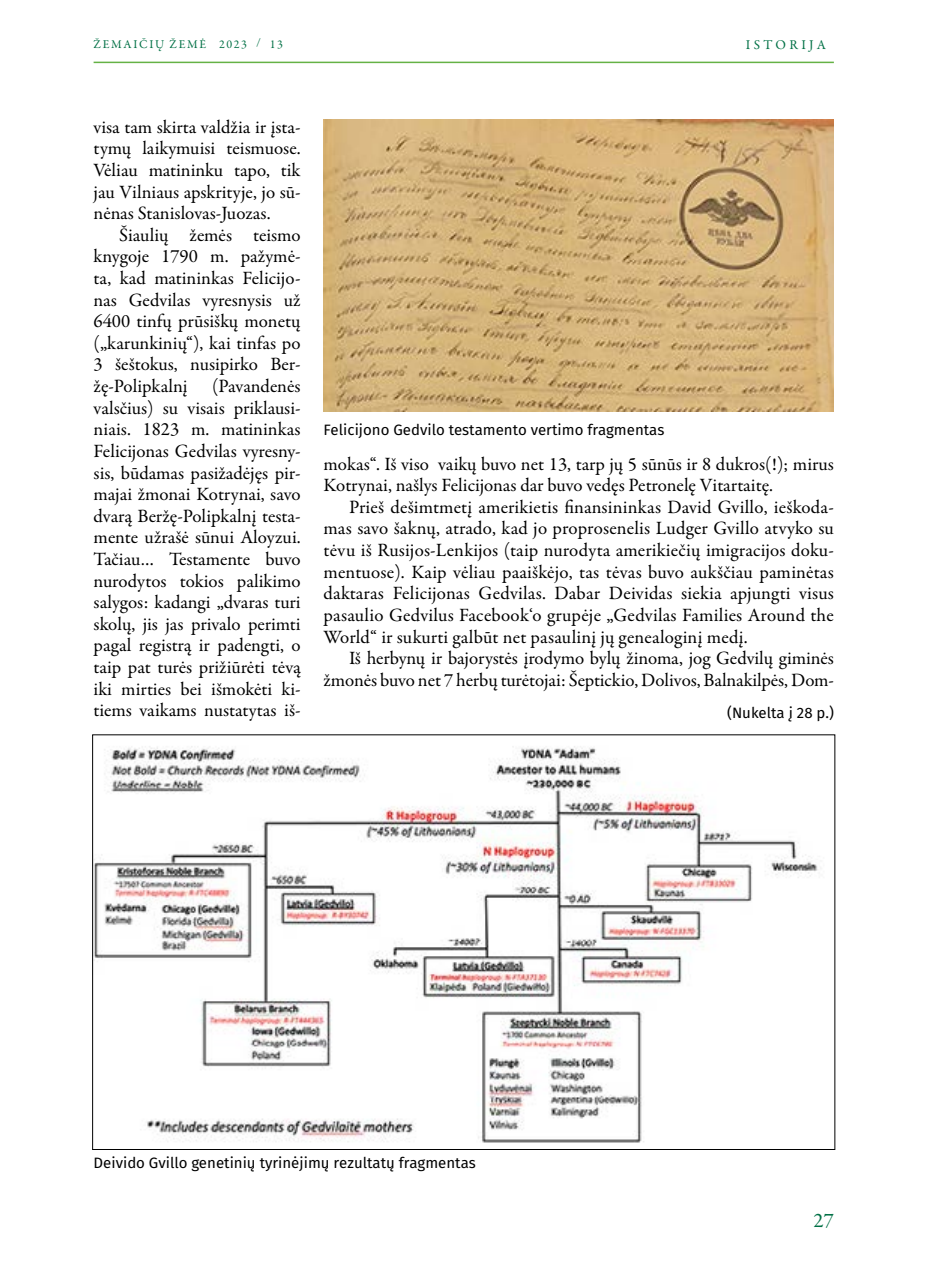
<style>
.page{position:relative;width:936px;height:1276px;background:#fff}
.page>*{position:absolute;margin:0;border:0;box-sizing:border-box;transform-origin:0 0}
.t1{font:21px "Garamond Premr Pro";color:#007045}
.t2{font:18.9px/21.6px "Garamond Premr Pro";letter-spacing:-.005em;color:#000;text-align:justify}
.t3{font:15px "Fira Sans";color:#000}
.t4{font:13.5px "Garamond Premr Pro";letter-spacing:.25em;color:#007045}
.t5{font:12px "Garamond Premr Pro";letter-spacing:.14em;color:#007045}
</style>
<div class="page">
<hr style="left:94px;top:62px;width:739px;height:1px;background:#65b245">
<img style="left:323px;top:119px;width:510px;height:293px">
<img style="left:94px;top:746px;width:724px;height:397px">
<p class="t5" style="left:94px;top:37px;width:191px">ŽEMAIČIŲ ŽEMĖ 2023 / 13</p>
<p class="t4" style="left:745px;top:36px;width:81px">ISTORIJA</p>
<p class="t2" style="left:94px;top:116px;width:208px">visa tam skirta valdžia ir įsta&shy;tymų laikymuisi teismuose.<br>Vėliau matininku tapo, tik jau Vilniaus apskrityje, jo sū&shy;nėnas Stanislovas-Juozas.</p>
<p class="t2" style="left:94px;top:224px;width:208px;text-indent:26px">Šiaulių žemės teismo knygoje 1790 m. pažymė&shy;ta, kad matininkas Felicijo&shy;nas Gedvilas vyresnysis už 6400 tinfų prūsiškų monetų („karunkinių“), kai tinfas po 3 šeštokus, nusipirko Ber&shy;žę-Polipkalnį</p>
<p class="t2" style="left:94px;top:376px;width:208px;text-indent:118px">(Pavandenės valsčius) su visais priklausi&shy;niais. 1823 m. matininkas Felicijonas Gedvilas vyresny&shy;sis, būdamas pasižadėjęs pir&shy;majai žmonai Kotrynai, savo dvarą Beržę-Polipkalnį testa&shy;mente užrašė sūnui Aloyzui.<br>Tačiau… Testamente buvo nurodytos tokios palikimo salygos: kadangi „dvaras turi skolų, jis jas privalo perimti pagal registrą ir padengti, o taip pat turės prižiūrėti tėvą iki mirties bei išmokėti ki&shy;tiems vaikams nustatytas iš-</p>
<p class="t3" style="left:323px;top:419px;width:342px">Felicijono Gedvilo testamento vertimo fragmentas</p>
<p class="t2" style="left:323px;top:453px;width:512px">mokas“. Iš viso vaikų buvo net 13, tarp jų 5 sūnūs ir 8 dukros(!); mirus<br>Kotrynai, našlys Felicijonas dar buvo vedęs Petronelę Vitartaitę.</p>
<p class="t2" style="left:323px;top:496px;width:512px;text-indent:26px">Prieš dešimtmetį amerikietis finansininkas David Gvillo, ieškoda&shy;mas savo šaknų, atrado, kad jo proprosenelis Ludger Gvillo atvyko su tėvu iš Rusijos-Lenkijos (taip nurodyta amerikiečių imigracijos doku&shy;mentuose). Kaip vėliau paaiškėjo, tas tėvas buvo aukščiau paminėtas daktaras Felicijonas Gedvilas. Dabar Deividas siekia apjungti visus pasaulio Gedvilus Facebook‘o grupėje „Gedvilas Families Around the World“ ir sukurti galbūt net pasaulinį jų genealoginį medį.</p>
<p class="t2" style="left:323px;top:648px;width:512px;text-align:right">Iš herbynų ir bajorystės įrodymo bylų žinoma, jog Gedvilų giminės žmonės buvo net 7 herbų turėtojai: Šeptickio, Dolivos, Balnakilpės, Dom-</p>
<p class="t3" style="left:727px;top:702px;width:108px">(Nukelta į 28 p.)</p>
<p class="t3" style="left:94px;top:1152px;width:384px">Deivido Gvillo genetinių tyrinėjimų rezultatų fragmentas</p>
<p class="t1" style="left:813px;top:1208px;width:22px">27</p>
</div>
